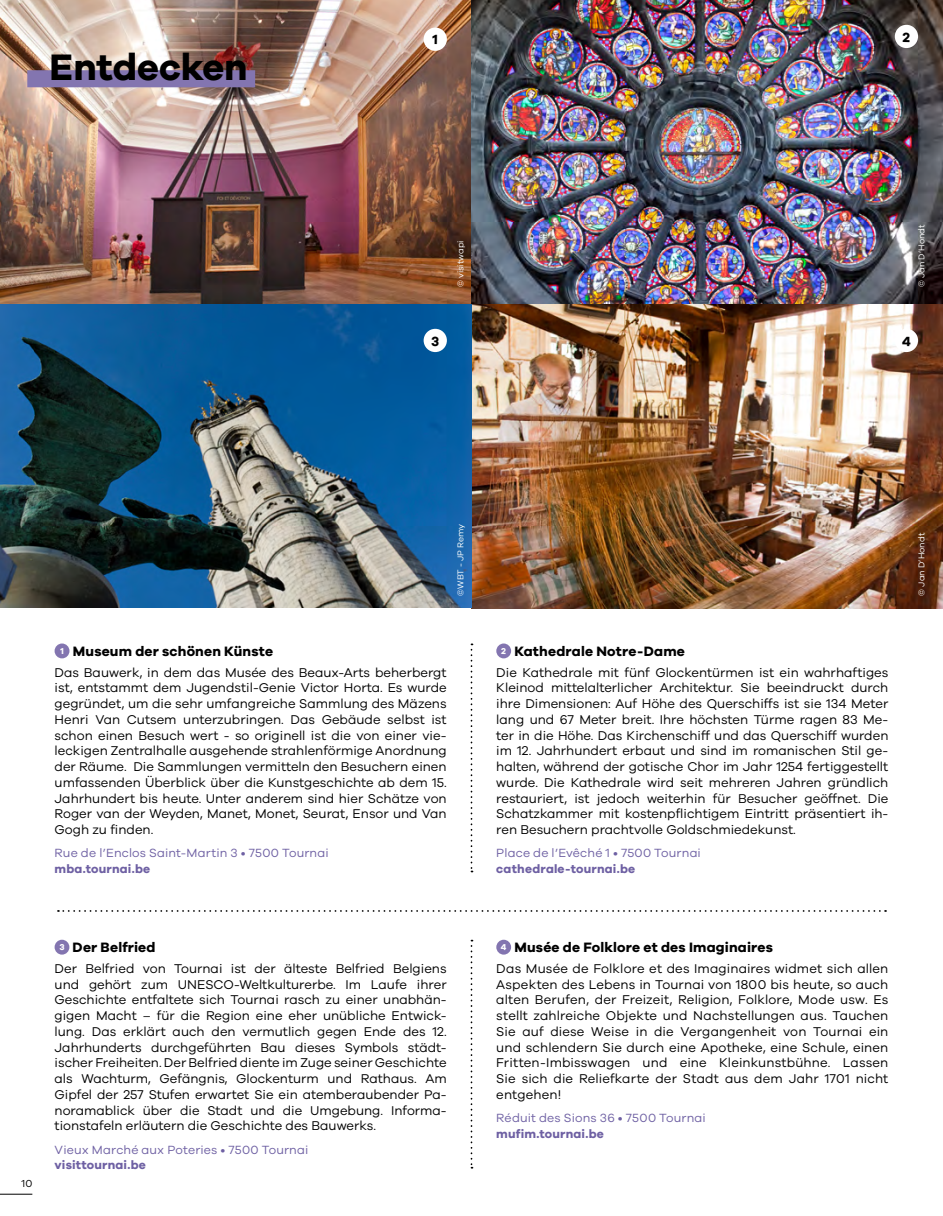
<style>
.page{position:relative;width:943px;height:1216px;background:#fff}
.page>*{position:absolute;margin:0;border:0;box-sizing:border-box;transform-origin:0 0}
.t1{font:700 37.98px "Galano Grotesque";letter-spacing:-.005em;color:#000}
.t2{font:700 14px "Galano Grotesque";letter-spacing:.015em;color:#000}
.t3{font:13.12px/15.8px "Galano Grotesque";color:#000;text-align:justify}
.t4{font:12.25px "Galano Grotesque";letter-spacing:.015em;color:#6e60a3}
.t5{font:700 12.25px "Galano Grotesque";letter-spacing:.015em;color:#6e60a3}
.t6{font:10.5px "Galano Grotesque";color:#000}
.t7{font:8.75px "Galano Grotesque";color:#fff}
.s1{font-size:8.92px;color:#fff}
</style>
<div class="page">
<img style="left:0;top:0;width:943px;height:608px">
<img style="left:471px;top:304px;width:472px;height:304px">
<div style="left:27px;top:70px;width:228px;height:17px;background:#8375b0"></div>
<div style="left:423px;top:28px;width:24px;height:23px;background:#fff;border-radius:50%"></div>
<div style="left:423px;top:329px;width:24px;height:23px;background:#fff;border-radius:50%"></div>
<div style="left:894px;top:25px;width:24px;height:23px;background:#fff;border-radius:50%"></div>
<svg style="left:470px;top:939px;width:2px;height:229px"></svg>
<div style="left:55px;top:939px;width:14px;height:15px;background:#8375b0;border-radius:50%"></div>
<div style="left:496px;top:939px;width:15px;height:15px;background:#8375b0;border-radius:50%"></div>
<svg style="left:470px;top:643px;width:2px;height:229px"></svg>
<div style="left:55px;top:643px;width:14px;height:15px;background:#8375b0;border-radius:50%"></div>
<div style="left:496px;top:643px;width:15px;height:15px;background:#8375b0;border-radius:50%"></div>
<svg style="left:58px;top:910px;width:828px;height:1px"></svg>
<div style="left:894px;top:329px;width:24px;height:23px;background:#fff;border-radius:50%"></div>
<hr style="left:0;top:1193px;width:32px;height:1px;background:#000">
<h1 class="t1" style="left:50px;top:44px;width:199px">Entdecken</h1>
<p class="t7" style="left:455px;top:287px;width:48px;rotate:-90deg">© visitwapi</p>
<p class="t7" style="left:916px;top:287px;width:64px;rotate:-90deg">© Jan D’Hondt</p>
<p class="t7" style="left:455px;top:595px;width:73px;rotate:-90deg">©WBT - JP Remy</p>
<p class="t2" style="left:60px;top:642px;width:214px"><span class="s1">1</span> Museum der schönen Künste</p>
<p class="t3" style="left:55px;top:664px;width:393px">Das Bauwerk, in dem das Musée des Beaux-Arts beherbergt ist, entstammt dem Jugendstil-Genie Victor Horta. Es wurde gegründet, um die sehr umfangreiche Sammlung des Mäzens Henri Van Cutsem unterzubringen. Das Gebäude selbst ist schon einen Besuch wert - so originell ist die von einer vie&shy;leckigen Zentralhalle ausgehende strahlenförmige Anordnung der Räume. Die Sammlungen vermitteln den Besuchern einen umfassenden Überblick über die Kunstgeschichte ab dem 15.<br>Jahrhundert bis heute. Unter anderem sind hier Schätze von Roger van der Weyden, Manet, Monet, Seurat, Ensor und Van Gogh zu finden.</p>
<p class="t4" style="left:55px;top:846px;width:276px">Rue de l’Enclos Saint-Martin 3 • 7500 Tournai</p>
<p class="t5" style="left:55px;top:861px;width:97px">mba.tournai.be</p>
<p class="t6" style="left:22px;top:1177px;width:12px">10</p>
<p class="t2" style="left:73px;top:938px;width:84px">Der Belfried</p>
<p class="t3" style="left:55px;top:960px;width:393px">Der Belfried von Tournai ist der älteste Belfried Belgiens und gehört zum UNESCO-Weltkulturerbe. Im Laufe ihrer Geschichte entfaltete sich Tournai rasch zu einer unabhän&shy;gigen Macht – für die Region eine eher unübliche Entwick&shy;lung. Das erklärt auch den vermutlich gegen Ende des 12.<br>Jahrhunderts durchgeführten Bau dieses Symbols städt&shy;ischer Freiheiten. Der Belfried diente im Zuge seiner Geschichte als Wachturm, Gefängnis, Glockenturm und Rathaus. Am Gipfel der 257 Stufen erwartet Sie ein atemberaubender Pa&shy;noramablick über die Stadt und die Umgebung. Informa&shy;tionstafeln erläutern die Geschichte des Bauwerks.</p>
<p class="t4" style="left:55px;top:1142px;width:255px">Vieux Marché aux Poteries • 7500 Tournai</p>
<p class="t5" style="left:55px;top:1157px;width:93px">visittournai.be</p>
<p class="t2" style="left:514px;top:642px;width:172px">Kathedrale Notre-Dame</p>
<p class="t3" style="left:496px;top:664px;width:393px">Die Kathedrale mit fünf Glockentürmen ist ein wahrhaftiges Kleinod mittelalterlicher Architektur. Sie beeindruckt durch ihre Dimensionen: Auf Höhe des Querschiffs ist sie 134 Meter lang und 67 Meter breit. Ihre höchsten Türme ragen 83 Me&shy;ter in die Höhe. Das Kirchenschiff und das Querschiff wurden im 12. Jahrhundert erbaut und sind im romanischen Stil ge&shy;halten, während der gotische Chor im Jahr 1254 fertiggestellt wurde. Die Kathedrale wird seit mehreren Jahren gründlich restauriert, ist jedoch weiterhin für Besucher geöffnet. Die Schatzkammer mit kostenpflichtigem Eintritt präsentiert ih&shy;ren Besuchern prachtvolle Goldschmiedekunst.</p>
<p class="t4" style="left:496px;top:846px;width:206px">Place de l’Evêché 1 • 7500 Tournai</p>
<p class="t5" style="left:496px;top:861px;width:140px">cathedrale-tournai.be</p>
<p class="t2" style="left:514px;top:938px;width:260px">Musée de Folklore et des Imaginaires</p>
<p class="t3" style="left:496px;top:960px;width:393px">Das Musée de Folklore et des Imaginaires widmet sich allen Aspekten des Lebens in Tournai von 1800 bis heute, so auch alten Berufen, der Freizeit, Religion, Folklore, Mode usw. Es stellt zahlreiche Objekte und Nachstellungen aus. Tauchen Sie auf diese Weise in die Vergangenheit von Tournai ein und schlendern Sie durch eine Apotheke, eine Schule, einen Fritten-Imbisswagen und eine Kleinkunstbühne. Lassen Sie sich die Reliefkarte der Stadt aus dem Jahr 1701 nicht entgehen!</p>
<p class="t4" style="left:496px;top:1110px;width:211px">Réduit des Sions 36 • 7500 Tournai</p>
<p class="t5" style="left:496px;top:1126px;width:109px">mufim.tournai.be</p>
<p class="t7" style="left:916px;top:595px;width:64px;rotate:-90deg">© Jan D’Hondt</p>
</div>
